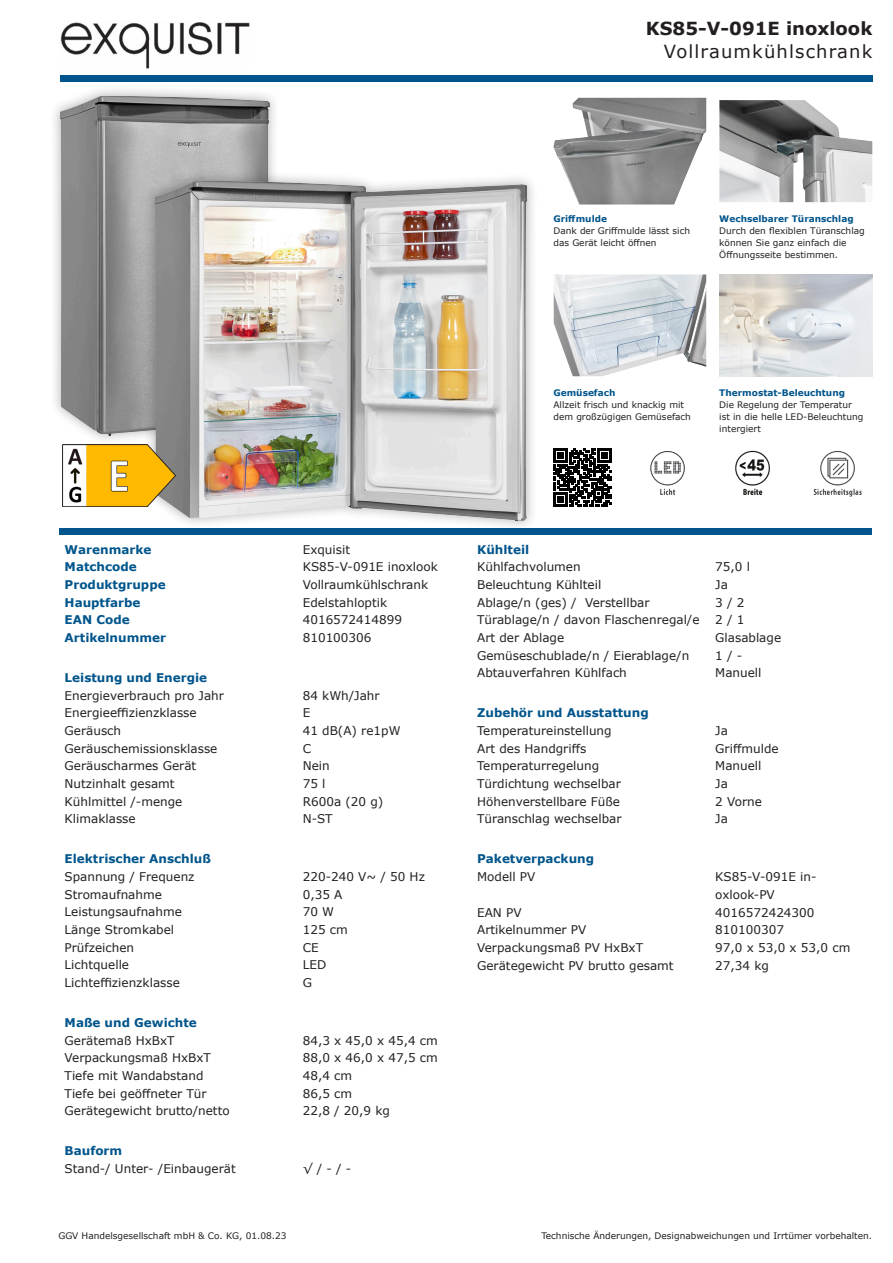
<style>
.page{position:relative;width:893px;height:1263px;background:#fff}
.page>*{position:absolute;margin:0;border:0;box-sizing:border-box;transform-origin:0 0}
.t1{font:700 18px/22.5px "Verdana";color:#231f20;text-align:right}
.t2{font:12px/17.7px "Verdana";color:#231f20}
.t3{font:700 12px/17.7px "Verdana";color:#00558c}
.t4{font:9px/12px "Verdana";color:#231f20}
.s1{font-weight:400}
.s2{font-weight:700;color:#00558c}
.s3{font-weight:400;color:#231f20}
</style>
<div class="page">
<div style="left:48px;top:84px;width:233px;height:363px;background:#231f20;opacity:.35"></div>
<img style="left:60px;top:96px;width:210px;height:340px">
<img style="left:719px;top:274px;width:153px;height:103px">
<img style="left:554px;top:274px;width:152px;height:102px">
<img style="left:719px;top:100px;width:153px;height:102px">
<img style="left:553px;top:98px;width:153px;height:106px">
<img style="left:813px;top:451px;width:49px;height:46px">
<img style="left:735px;top:450px;width:35px;height:45px">
<img style="left:650px;top:451px;width:35px;height:44px">
<svg style="left:553px;top:449px;width:59px;height:58px"></svg>
<img style="left:60px;top:22px;width:190px;height:47px">
<div style="left:60px;top:75px;width:812px;height:6px;background:#00558c"></div>
<div style="left:60px;top:528px;width:812px;height:6px;background:#00558c"></div>
<div style="left:143px;top:169px;width:396px;height:363px;background:#231f20;opacity:.35"></div>
<img style="left:154px;top:181px;width:373px;height:340px">
<img style="left:63px;top:445px;width:112px;height:62px">
<p class="t1" style="left:646px;top:17px;width:228px">KS85-V-091E inoxlook<br><span class="s1">Vollraumkühlschrank</span></p>
<p class="t4" style="left:553px;top:212px;width:138px"><span class="s2">Griffmulde<br></span>Dank der Griffmulde lässt sich das Gerät leicht öffnen</p>
<p class="t4" style="left:719px;top:212px;width:147px"><span class="s2">Wechselbarer Türanschlag<br></span>Durch den flexiblen Türanschlag können Sie ganz einfach die<br>Öffnungsseite bestimmen.</p>
<p class="t4" style="left:553px;top:387px;width:139px"><span class="s2">Gemüsefach<br></span>Allzeit frisch und knackig mit dem großzügigen Gemüsefach</p>
<p class="t4" style="left:719px;top:387px;width:146px"><span class="s2">Thermostat-Beleuchtung<br></span>Die Regelung der Temperatur ist in die helle LED-Beleuchtung intergiert</p>
<p class="t3" style="left:65px;top:540px;width:88px">Warenmarke</p>
<p class="t2" style="left:303px;top:540px;width:49px">Exquisit</p>
<p class="t3" style="left:65px;top:558px;width:74px">Matchcode</p>
<p class="t2" style="left:303px;top:558px;width:137px">KS85-V-091E inoxlook</p>
<p class="t3" style="left:65px;top:575px;width:103px">Produktgruppe</p>
<p class="t2" style="left:303px;top:576px;width:127px">Vollraumkühlschrank</p>
<p class="t3" style="left:65px;top:593px;width:77px">Hauptfarbe</p>
<p class="t2" style="left:303px;top:593px;width:86px">Edelstahloptik</p>
<p class="t3" style="left:65px;top:611px;width:67px">EAN Code</p>
<p class="t2" style="left:303px;top:611px;width:101px">4016572414899</p>
<p class="t3" style="left:65px;top:628px;width:103px">Artikelnummer</p>
<p class="t2" style="left:303px;top:629px;width:70px">810100306</p>
<p class="t2" style="left:65px;top:669px;width:161px"><span class="s2">Leistung und Energie<br></span>Energieverbrauch pro Jahr</p>
<p class="t2" style="left:303px;top:686px;width:78px">84 kWh/Jahr</p>
<p class="t2" style="left:65px;top:704px;width:134px">Energieeffizienzklasse</p>
<p class="t2" style="left:303px;top:704px;width:9px">E</p>
<p class="t2" style="left:65px;top:722px;width:58px">Geräusch</p>
<p class="t2" style="left:303px;top:722px;width:99px">41 dB(A) re1pW</p>
<p class="t2" style="left:65px;top:739px;width:154px">Geräuschemissionsklasse</p>
<p class="t2" style="left:303px;top:739px;width:10px">C</p>
<p class="t2" style="left:65px;top:757px;width:133px">Geräuscharmes Gerät</p>
<p class="t2" style="left:303px;top:757px;width:29px">Nein</p>
<p class="t2" style="left:65px;top:775px;width:112px">Nutzinhalt gesamt</p>
<p class="t2" style="left:303px;top:775px;width:24px">75 l</p>
<p class="t2" style="left:65px;top:792px;width:119px">Kühlmittel /-menge</p>
<p class="t2" style="left:303px;top:792px;width:82px">R600a (20 g)</p>
<p class="t2" style="left:65px;top:810px;width:73px">Klimaklasse</p>
<p class="t2" style="left:303px;top:810px;width:31px">N-ST</p>
<p class="t3" style="left:65px;top:850px;width:148px">Elektrischer Anschluß<br><span class="s3">Spannung / Frequenz</span></p>
<p class="t2" style="left:303px;top:868px;width:124px">220-240 V~ / 50 Hz</p>
<p class="t2" style="left:65px;top:885px;width:99px">Stromaufnahme</p>
<p class="t2" style="left:303px;top:885px;width:41px">0,35 A</p>
<p class="t2" style="left:65px;top:903px;width:119px">Leistungsaufnahme</p>
<p class="t2" style="left:303px;top:903px;width:33px">70 W</p>
<p class="t2" style="left:65px;top:921px;width:111px">Länge Stromkabel</p>
<p class="t2" style="left:303px;top:921px;width:47px">125 cm</p>
<p class="t2" style="left:65px;top:938px;width:71px">Prüfzeichen</p>
<p class="t2" style="left:303px;top:938px;width:17px">CE</p>
<p class="t2" style="left:65px;top:956px;width:66px">Lichtquelle</p>
<p class="t2" style="left:303px;top:956px;width:25px">LED</p>
<p class="t2" style="left:65px;top:974px;width:117px">Lichteffizienzklasse</p>
<p class="t2" style="left:303px;top:974px;width:11px">G</p>
<p class="t3" style="left:65px;top:1013px;width:134px">Maße und Gewichte<br><span class="s3">Gerätemaß HxBxT</span></p>
<p class="t2" style="left:303px;top:1031px;width:137px">84,3 x 45,0 x 45,4 cm</p>
<p class="t2" style="left:65px;top:1049px;width:148px">Verpackungsmaß HxBxT</p>
<p class="t2" style="left:303px;top:1049px;width:137px">88,0 x 46,0 x 47,5 cm</p>
<p class="t2" style="left:65px;top:1067px;width:140px">Tiefe mit Wandabstand</p>
<p class="t2" style="left:303px;top:1067px;width:51px">48,4 cm</p>
<p class="t2" style="left:65px;top:1084px;width:144px">Tiefe bei geöffneter Tür</p>
<p class="t2" style="left:303px;top:1084px;width:51px">86,5 cm</p>
<p class="t2" style="left:65px;top:1102px;width:167px">Gerätegewicht brutto/netto</p>
<p class="t2" style="left:303px;top:1102px;width:89px">22,8 / 20,9 kg</p>
<p class="t2" style="left:65px;top:1142px;width:173px"><span class="s2">Bauform<br></span>Stand-/ Unter- /Einbaugerät</p>
<p class="t2" style="left:303px;top:1160px;width:50px">√ / - / -</p>
<p class="t2" style="left:477px;top:540px;width:105px"><span class="s2">Kühlteil<br></span>Kühlfachvolumen</p>
<p class="t2" style="left:715px;top:558px;width:36px">75,0 l</p>
<p class="t2" style="left:477px;top:576px;width:126px">Beleuchtung Kühlteil</p>
<p class="t2" style="left:715px;top:576px;width:14px">Ja</p>
<p class="t2" style="left:477px;top:593px;width:174px">Ablage/n (ges) / Verstellbar</p>
<p class="t2" style="left:715px;top:593px;width:31px">3 / 2</p>
<p class="t2" style="left:477px;top:611px;width:224px">Türablage/n / davon Flaschenregal/e</p>
<p class="t2" style="left:715px;top:611px;width:31px">2 / 1</p>
<p class="t2" style="left:477px;top:629px;width:89px">Art der Ablage</p>
<p class="t2" style="left:715px;top:629px;width:67px">Glasablage</p>
<p class="t2" style="left:477px;top:646px;width:214px">Gemüseschublade/n / Eierablage/n</p>
<p class="t2" style="left:715px;top:646px;width:28px">1 / -</p>
<p class="t2" style="left:477px;top:664px;width:151px">Abtauverfahren Kühlfach</p>
<p class="t2" style="left:715px;top:664px;width:48px">Manuell</p>
<p class="t3" style="left:477px;top:704px;width:173px">Zubehör und Ausstattung<br><span class="s3">Temperatureinstellung</span></p>
<p class="t2" style="left:715px;top:722px;width:14px">Ja</p>
<p class="t2" style="left:477px;top:739px;width:111px">Art des Handgriffs</p>
<p class="t2" style="left:715px;top:739px;width:65px">Griffmulde</p>
<p class="t2" style="left:477px;top:757px;width:123px">Temperaturregelung</p>
<p class="t2" style="left:715px;top:757px;width:48px">Manuell</p>
<p class="t2" style="left:477px;top:775px;width:145px">Türdichtung wechselbar</p>
<p class="t2" style="left:715px;top:775px;width:14px">Ja</p>
<p class="t2" style="left:477px;top:792px;width:144px">Höhenverstellbare Füße</p>
<p class="t2" style="left:715px;top:792px;width:48px">2 Vorne</p>
<p class="t2" style="left:477px;top:810px;width:146px">Türanschlag wechselbar</p>
<p class="t2" style="left:715px;top:810px;width:14px">Ja</p>
<p class="t3" style="left:477px;top:850px;width:119px">Paketverpackung<br><span class="s3">Modell PV</span></p>
<p class="t2" style="left:715px;top:867px;width:103px">KS85-V-091E in&shy;oxlook-PV</p>
<p class="t2" style="left:477px;top:903px;width:46px">EAN PV</p>
<p class="t2" style="left:715px;top:903px;width:101px">4016572424300</p>
<p class="t2" style="left:477px;top:921px;width:111px">Artikelnummer PV</p>
<p class="t2" style="left:715px;top:921px;width:70px">810100307</p>
<p class="t2" style="left:477px;top:939px;width:167px">Verpackungsmaß PV HxBxT</p>
<p class="t2" style="left:715px;top:939px;width:137px">97,0 x 53,0 x 53,0 cm</p>
<p class="t2" style="left:477px;top:956px;width:198px">Gerätegewicht PV brutto gesamt</p>
<p class="t2" style="left:715px;top:956px;width:55px">27,34 kg</p>
<p class="t4" style="left:58px;top:1230px;width:230px">GGV Handelsgesellschaft mbH &amp; Co. KG, 01.08.23</p>
<p class="t4" style="left:541px;top:1230px;width:332px">Technische Änderungen, Designabweichungen und Irrtümer vorbehalten.</p>
</div>
